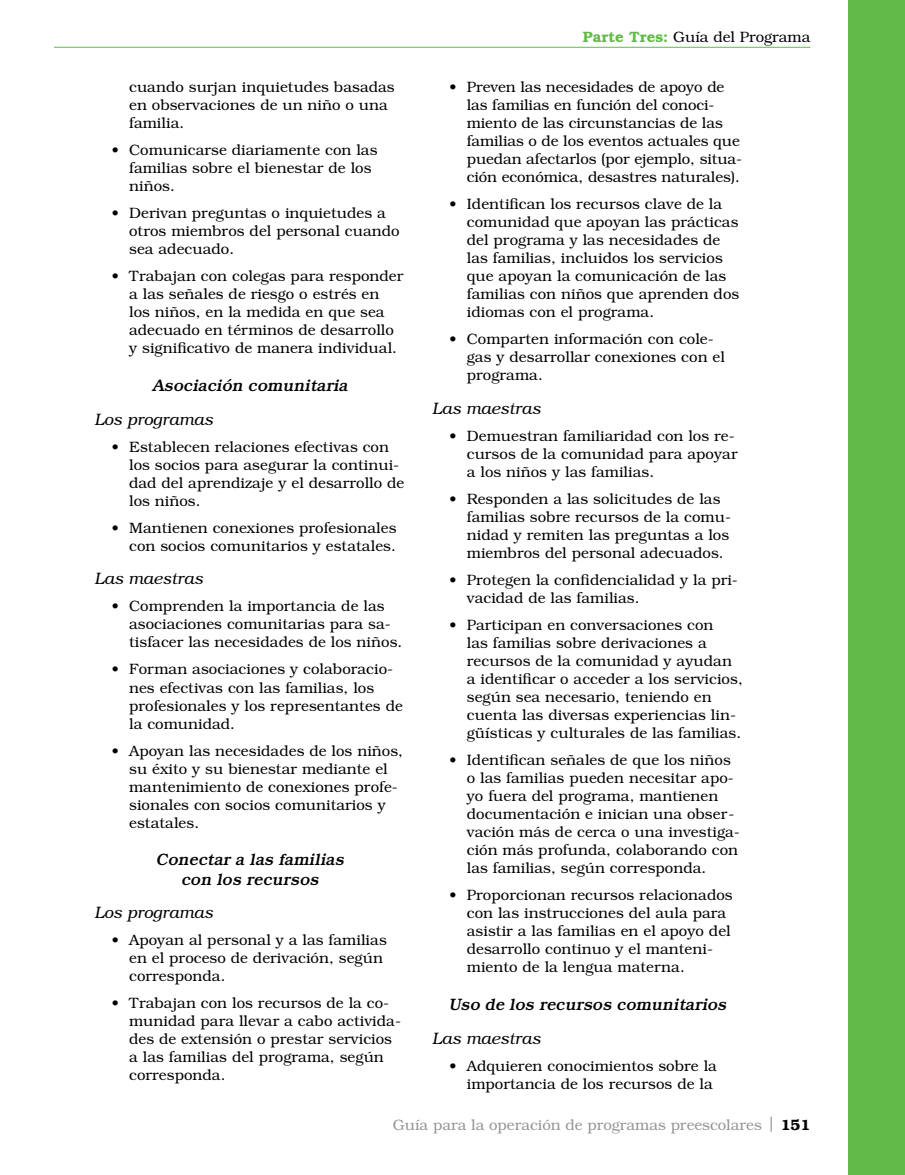
<style>
.page{position:relative;width:905px;height:1175px;background:#fff}
.page>*{position:absolute;margin:0;border:0;box-sizing:border-box;transform-origin:0 0}
.t1{font:italic 500 16.5px/19.5px "Bookman";color:#000;text-align:center}
.t2{font:italic 300 16.5px "Bookman";letter-spacing:.005em;color:#000}
.t3{font:300 15px/18px "Bookman";letter-spacing:.005em;color:#000}
.t4{font:300 15px "Bookman";color:#939598}
.s1{font-weight:600;color:#62bb46}
.s2{font-weight:600;color:#000}
</style>
<div class="page">
<div style="left:848px;top:0;width:56px;height:1174px;background:#62bb46"></div>
<hr style="left:54px;top:47px;width:756px;height:1px;background:#62bb46">
<p class="t3" style="left:129px;top:78px;width:267px">cuando surjan inquietudes basadas en observaciones de un niño o una familia.</p>
<p class="t3" style="left:129px;top:141px;width:250px;text-indent:-17px">• Comunicarse diariamente con las familias sobre el bienestar de los niños.</p>
<p class="t3" style="left:129px;top:204px;width:272px;text-indent:-17px">• Derivan preguntas o inquietudes a otros miembros del personal cuando sea adecuado.</p>
<p class="t3" style="left:129px;top:267px;width:276px;text-indent:-17px">• Trabajan con colegas para responder a las señales de riesgo o estrés en los niños, en la medida en que sea adecuado en términos de desarrollo y significativo de manera individual.</p>
<h5 class="t1" style="left:152px;top:375px;width:200px">Asociación comunitaria</h5>
<p class="t2" style="left:94px;top:410px;width:120px">Los programas</p>
<p class="t3" style="left:129px;top:438px;width:277px;text-indent:-17px">• Establecen relaciones efectivas con los socios para asegurar la continui&shy;dad del aprendizaje y el desarrollo de los niños.</p>
<p class="t3" style="left:112px;top:519px;width:286px;text-align:right">• Mantienen conexiones profesionales con socios comunitarios y estatales.</p>
<p class="t2" style="left:94px;top:570px;width:110px">Las maestras</p>
<p class="t3" style="left:129px;top:597px;width:275px;text-indent:-17px">• Comprenden la importancia de las asociaciones comunitarias para sa&shy;tisfacer las necesidades de los niños.</p>
<p class="t3" style="left:129px;top:660px;width:275px;text-indent:-17px">• Forman asociaciones y colaboracio&shy;nes efectivas con las familias, los profesionales y los representantes de la comunidad.</p>
<p class="t3" style="left:129px;top:741px;width:275px;text-indent:-17px">• Apoyan las necesidades de los niños, su éxito y su bienestar mediante el mantenimiento de conexiones profe&shy;sionales con socios comunitarios y estatales.</p>
<h5 class="t1" style="left:156px;top:849px;width:193px">Conectar a las familias con los recursos</h5>
<p class="t2" style="left:94px;top:903px;width:120px">Los programas</p>
<p class="t3" style="left:129px;top:931px;width:259px;text-indent:-17px">• Apoyan al personal y a las familias en el proceso de derivación, según corresponda.</p>
<p class="t3" style="left:129px;top:994px;width:273px;text-indent:-17px">• Trabajan con los recursos de la co&shy;munidad para llevar a cabo activida&shy;des de extensión o prestar servicios a las familias del programa, según corresponda.</p>
<p class="t3" style="left:583px;top:28px;width:229px"><span class="s1">Parte Tres:</span> Guía del Programa</p>
<p class="t3" style="left:467px;top:78px;width:277px;text-indent:-17px">• Preven las necesidades de apoyo de las familias en función del conoci&shy;miento de las circunstancias de las familias o de los eventos actuales que puedan afectarlos (por ejemplo, situa&shy;ción económica, desastres naturales).</p>
<p class="t3" style="left:467px;top:195px;width:274px;text-indent:-17px">• Identifican los recursos clave de la comunidad que apoyan las prácticas del programa y las necesidades de las familias, incluidos los servicios que apoyan la comunicación de las familias con niños que aprenden dos idiomas con el programa.</p>
<p class="t3" style="left:467px;top:330px;width:259px;text-indent:-17px">• Comparten información con cole&shy;gas y desarrollar conexiones con el programa.</p>
<p class="t2" style="left:432px;top:399px;width:110px">Las maestras</p>
<p class="t3" style="left:467px;top:427px;width:272px;text-indent:-17px">• Demuestran familiaridad con los re&shy;cursos de la comunidad para apoyar a los niños y las familias.</p>
<p class="t3" style="left:467px;top:490px;width:266px;text-indent:-17px">• Responden a las solicitudes de las familias sobre recursos de la comu&shy;nidad y remiten las preguntas a los miembros del personal adecuados.</p>
<p class="t3" style="left:467px;top:571px;width:273px;text-indent:-17px">• Protegen la confidencialidad y la pri&shy;vacidad de las familias.</p>
<p class="t3" style="left:467px;top:616px;width:277px;text-indent:-17px">• Participan en conversaciones con<br>las familias sobre derivaciones a recursos de la comunidad y ayudan a identificar o acceder a los servicios, según sea necesario, teniendo en cuenta las diversas experiencias lin&shy;güísticas y culturales de las familias.</p>
<p class="t3" style="left:467px;top:751px;width:275px;text-indent:-17px">• Identifican señales de que los niños o las familias pueden necesitar apo&shy;yo fuera del programa, mantienen documentación e inician una obser&shy;vación más de cerca o una investiga&shy;ción más profunda, colaborando con las familias, según corresponda.</p>
<p class="t3" style="left:467px;top:886px;width:267px;text-indent:-17px">• Proporcionan recursos relacionados con las instrucciones del aula para asistir a las familias en el apoyo del desarrollo continuo y el manteni&shy;miento de la lengua materna.</p>
<h5 class="t1" style="left:448px;top:994px;width:283px">Uso de los recursos comunitarios</h5>
<p class="t2" style="left:432px;top:1029px;width:110px">Las maestras</p>
<p class="t3" style="left:449px;top:1056px;width:269px;text-align:right">• Adquieren conocimientos sobre la importancia de los recursos de la</p>
<p class="t4" style="left:393px;top:1116px;width:419px">Guía para la operación de programas preescolares | <span class="s2">151</span></p>
</div>
